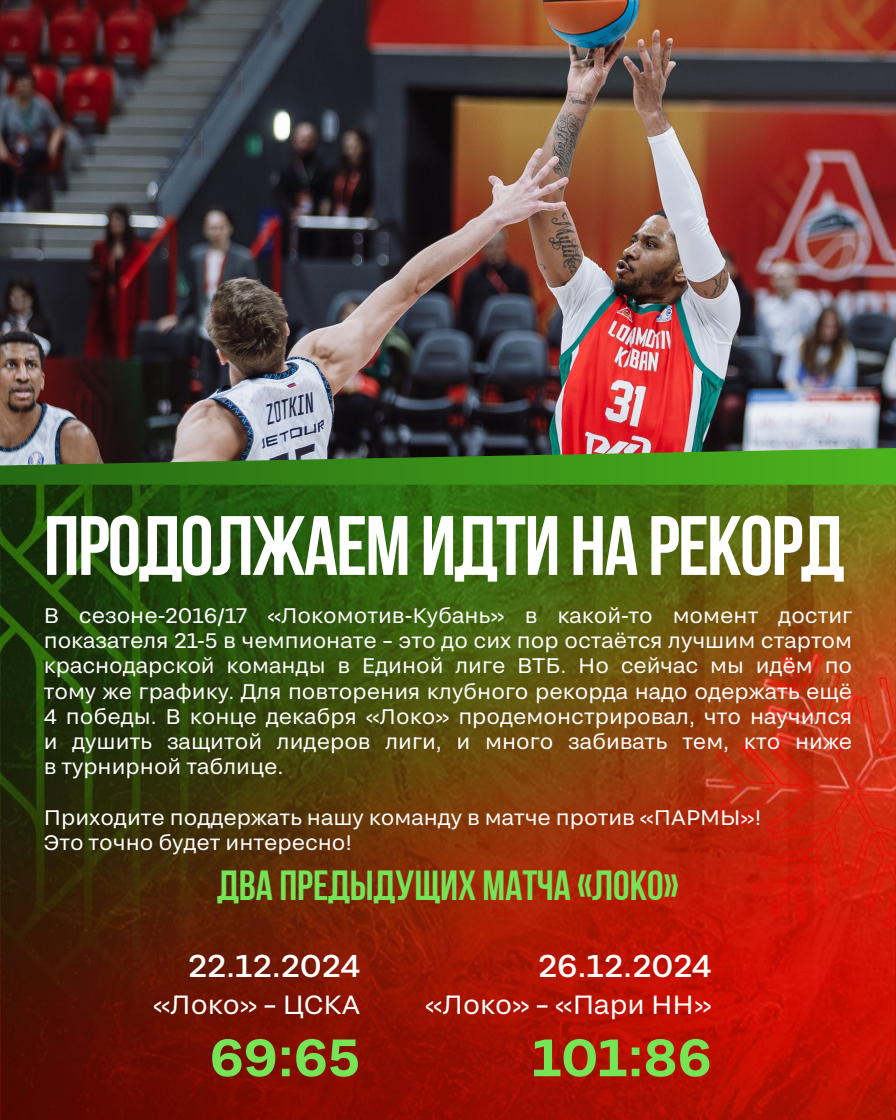
<style>
.page{position:relative;width:896px;height:1120px;background:#fff}
.page>*{position:absolute;margin:0;border:0;box-sizing:border-box;transform-origin:0 0}
.t1{font:84px "Bebas Neue Cyrillic";letter-spacing:-.02em;color:#fff}
.t2{font:600 52.5px "TRY Grtsk";color:#75e455}
.t3{font:42px "Bebas Neue Cyrillic";color:#75e455}
.t4{font:500 31.5px "TRY Grtsk";color:#fff}
.t5{font:26.25px "TRY Grtsk";color:#fff}
.t6{font:21px/25.2px "TRY Grtsk";color:#fff;text-align:justify}
</style>
<div class="page">
<img style="left:0;top:485px;width:896px;height:635px">
<img style="left:0;top:0;width:896px;height:448px">
<svg style="left:0;top:448px;width:896px;height:37px;background:#46862b"></svg>
<h1 class="t1" style="left:44px;top:499px;width:802px">Продолжаем идти на рекорд</h1>
<p class="t6" style="left:44px;top:602px;width:810px">В сезоне-2016/17 «Локомотив-Кубань» в какой-то момент достиг показателя 21-5 в чемпионате – это до сих пор остаётся лучшим стартом краснодарской команды в Единой лиге ВТБ. Но сейчас мы идём по тому же графику. Для повторения клубного рекорда надо одержать ещё 4 победы. В конце декабря «Локо» продемонстрировал, что научился и душить защитой лидеров лиги, и много забивать тем, кто ниже в турнирной таблице.</p>
<p class="t6" style="left:44px;top:804px;width:719px">Приходите поддержать нашу команду в матче против «ПАРМЫ»!<br>Это точно будет интересно!</p>
<h3 class="t3" style="left:217px;top:863px;width:463px">Два предыдущих матча «Локо»</h3>
<h3 class="t4" style="left:188px;top:947px;width:174px">22.12.2024</h3>
<p class="t5" style="left:153px;top:988px;width:209px">«Локо» – ЦСКА</p>
<h2 class="t2" style="left:210px;top:1025px;width:152px">69:65</h2>
<h3 class="t4" style="left:538px;top:947px;width:175px">26.12.2024</h3>
<p class="t5" style="left:425px;top:988px;width:288px">«Локо» – «Пари НН»</p>
<h2 class="t2" style="left:532px;top:1025px;width:181px">101:86</h2>
</div>
